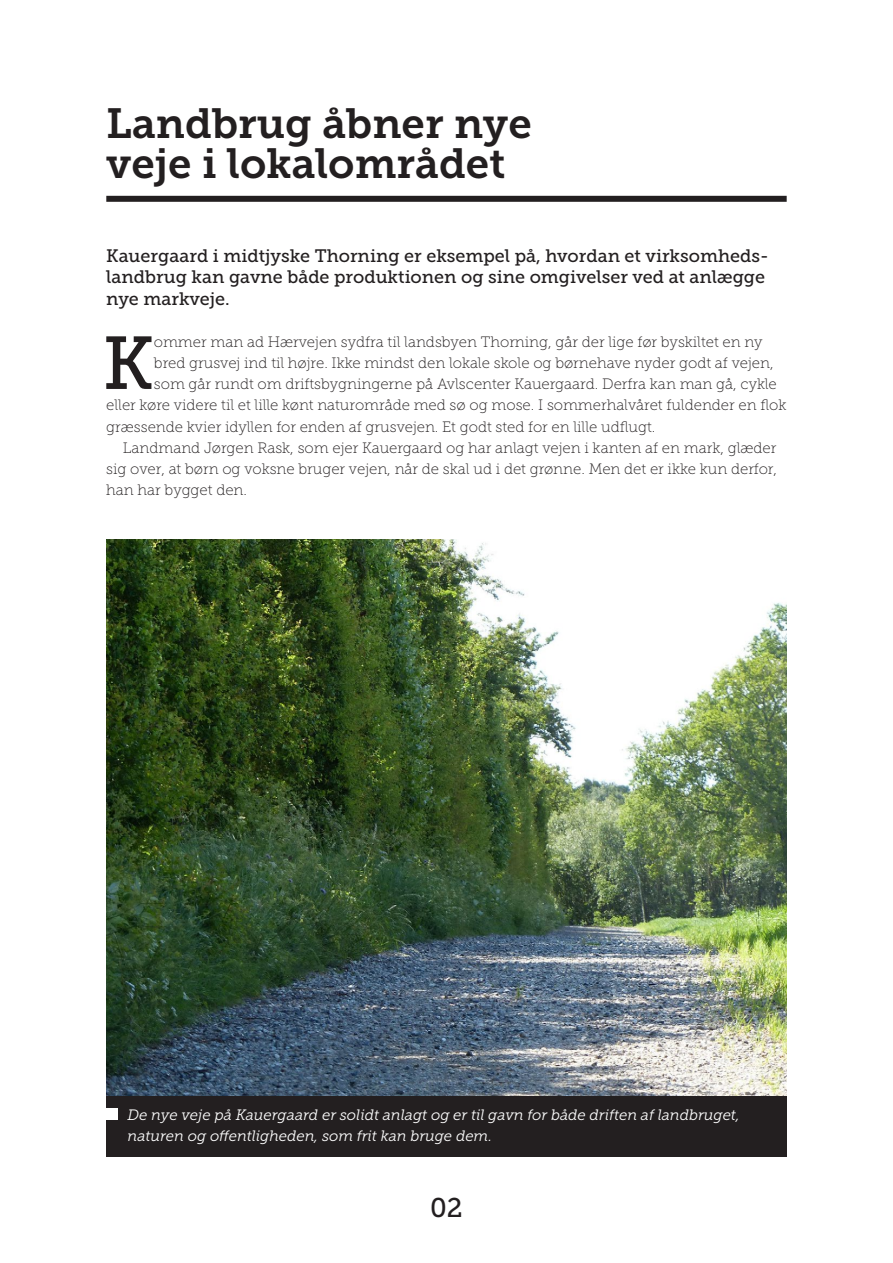
<style>
.page{position:relative;width:893px;height:1263px;background:#fff}
.page>*{position:absolute;margin:0;border:0;box-sizing:border-box;transform-origin:0 0}
.t1{font:74.55px "Museo Slab 500";color:#231f20}
.t2{font:42px/40.5px "Museo Slab 700";color:#231f20}
.t3{font:27px "Museo Slab 500";color:#231f20}
.t4{font:18px/21.3px "Museo Slab 500";color:#231f20}
.Brødtekst{font:15px/21px "Museo Slab 100";color:#231f20;text-align:justify}
.Billedtekst{font:italic 15px/21px "Museo Slab 300";color:#fff}
</style>
<div class="page">
<div style="left:106px;top:196px;width:681px;height:6px;background:#231f20"></div>
<img style="left:106px;top:539px;width:681px;height:557px">
<div style="left:106px;top:1096px;width:681px;height:61px;background:#231f20"></div>
<div style="left:105px;top:1109px;width:12px;height:11px;background:#fff"></div>
<p class="t2" style="left:106px;top:103px;width:427px">Landbrug åbner nye veje i lokalområdet</p>
<p class="t4" style="left:106px;top:246px;width:664px">Kauergaard i midtjyske Thorning er eksempel på, hvordan et virksomheds&shy;landbrug kan gavne både produktionen og sine omgivelser ved at anlægge nye markveje.</p>
<p class="t1" style="left:102px;top:322px;width:53px">K</p>
<p class="Brødtekst" style="left:154px;top:331px;width:610px">ommer man ad Hærvejen sydfra til landsbyen Thorning, går der lige før byskiltet en ny</p>
<p class="Brødtekst" style="left:154px;top:352px;width:621px">bred grusvej ind til højre. Ikke mindst den lokale skole og børnehave nyder godt af vejen,</p>
<p class="Brødtekst" style="left:154px;top:373px;width:624px">som går rundt om driftsbygningerne på Avlscenter Kauergaard. Derfra kan man gå, cykle</p>
<p class="Brødtekst" style="left:106px;top:394px;width:682px">eller køre videre til et lille kønt naturområde med sø og mose. I sommerhalvåret fuldender en flok</p>
<p class="Brødtekst" style="left:106px;top:416px;width:551px">græssende kvier idyllen for enden af grusvejen. Et godt sted for en lille udflugt.</p>
<p class="Brødtekst" style="left:106px;top:437px;width:672px;text-indent:16px">Landmand Jørgen Rask, som ejer Kauergaard og har anlagt vejen i kanten af en mark, glæder sig over, at børn og voksne bruger vejen, når de skal ud i det grønne. Men det er ikke kun derfor, han har bygget den.</p>
<p class="Billedtekst" style="left:128px;top:1104px;width:614px">De nye veje på Kauergaard er solidt anlagt og er til gavn for både driften af landbruget, naturen og offentligheden, som frit kan bruge dem.</p>
<p class="t3" style="left:430px;top:1193px;width:34px">02</p>
</div>
